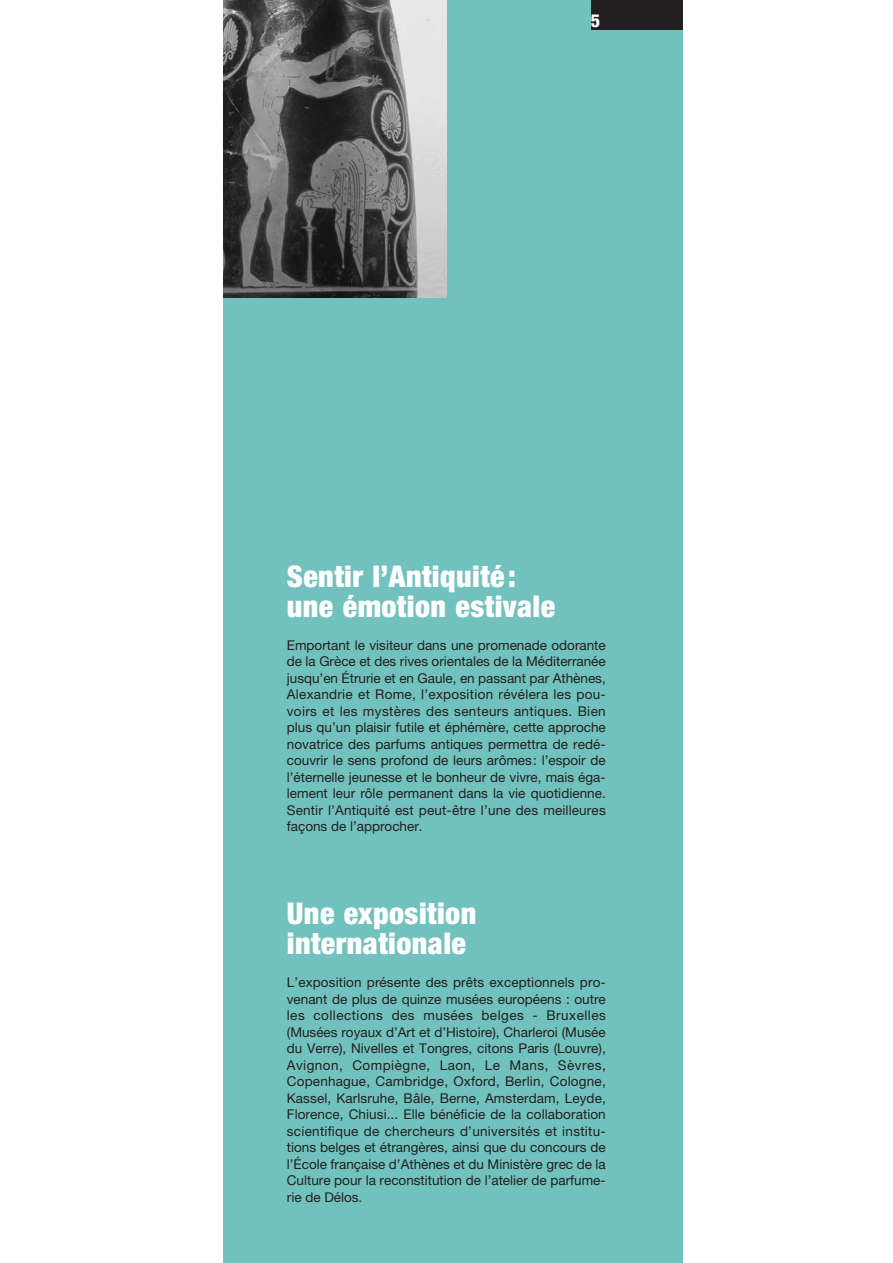
<style>
.page{position:relative;width:893px;height:1263px;background:#fff}
.page>*{position:absolute;margin:0;border:0;box-sizing:border-box;transform-origin:0 0}
.t1{font:900 condensed 30px/30px "Helvetica Neue";letter-spacing:.015em;color:#fff}
.t2{font:800 condensed 18px "Helvetica Neue";color:#fff}
.t3{font:13.5px/16.5px "Helvetica Neue";color:#231f20;text-align:justify}
</style>
<div class="page">
<div style="left:223px;top:0;width:459px;height:1263px;background:#71c1be"></div>
<div style="left:591px;top:0;width:91px;height:30px;background:#231f20"></div>
<img style="left:223px;top:0;width:223px;height:298px">
<h2 class="t2" style="left:591px;top:14px;width:11px">5</h2>
<h1 class="t1" style="left:287px;top:564px;width:270px">Sentir l’Antiquité: une émotion estivale</h1>
<p class="t3" style="left:287px;top:638px;width:320px">Emportant le visiteur dans une promenade odorante de la Grèce et des rives orientales de la Méditerranée jusqu’en Étrurie et en Gaule, en passant par Athènes, Alexandrie et Rome, l’exposition révélera les pou&shy;voirs et les mystères des senteurs antiques. Bien plus qu’un plaisir futile et éphémère, cette approche novatrice des parfums antiques permettra de redé&shy;couvrir le sens profond de leurs arômes: l’espoir de l’éternelle jeunesse et le bonheur de vivre, mais éga&shy;lement leur rôle permanent dans la vie quotidienne.<br>Sentir l’Antiquité est peut-être l’une des meilleures façons de l’approcher.</p>
<h1 class="t1" style="left:287px;top:901px;width:191px">Une exposition internationale</h1>
<p class="t3" style="left:287px;top:976px;width:320px">L’exposition présente des prêts exceptionnels pro&shy;venant de plus de quinze musées européens : outre les collections des musées belges - Bruxelles (Musées royaux d’Art et d’Histoire), Charleroi (Musée du Verre), Nivelles et Tongres, citons Paris (Louvre), Avignon, Compiègne, Laon, Le Mans, Sèvres, Copenhague, Cambridge, Oxford, Berlin, Cologne, Kassel, Karlsruhe, Bâle, Berne, Amsterdam, Leyde, Florence, Chiusi... Elle bénéficie de la collaboration scientifique de chercheurs d’universités et institu&shy;tions belges et étrangères, ainsi que du concours de l’École française d’Athènes et du Ministère grec de la Culture pour la reconstitution de l’atelier de parfume&shy;rie de Délos.</p>
</div>
